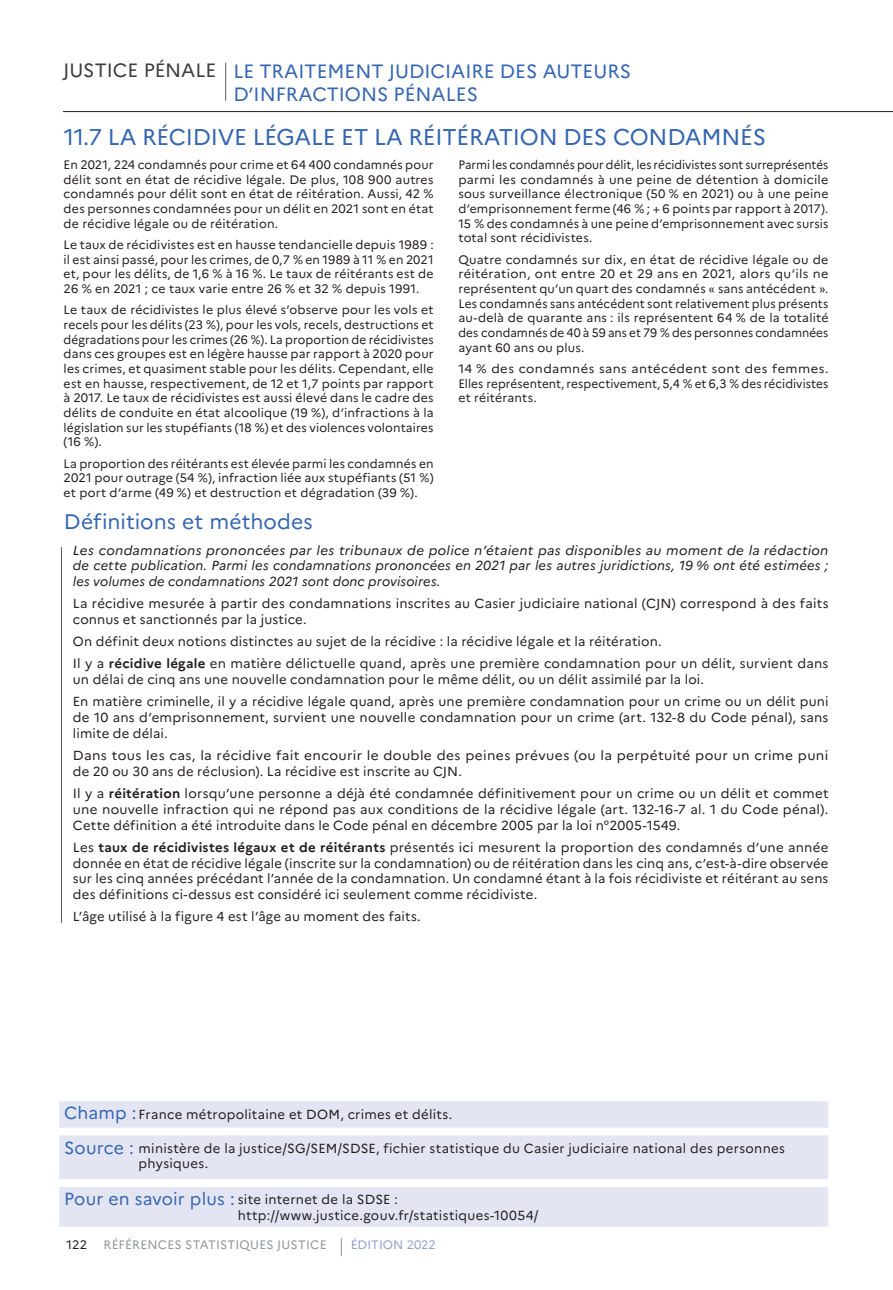
<style>
.page{position:relative;width:893px;height:1290px;background:#fff}
.page>*{position:absolute;margin:0;border:0;box-sizing:border-box;transform-origin:0 0}
.t1{font:22.75px "Marianne";letter-spacing:-.01em;color:#3566b1}
.t2{font:21px "Marianne";letter-spacing:.005em;color:#3566b1}
.t3{font:19.25px/23.1px "Marianne";color:#3566b1}
.t4{font:13.12px/15.8px "Marianne";letter-spacing:.015em;color:#231f20}
.t5{font:italic 13.12px/15.8px "Marianne";letter-spacing:.01em;color:#231f20;text-align:justify;scale:1.04 1}
.t6{font:13.12px/15.8px "Marianne";letter-spacing:.015em;color:#231f20;scale:1.04 1}
.t7{font:12.25px/14.7px "Marianne";letter-spacing:.015em;color:#231f20;text-align:justify}
.t8{font:12.25px/14.7px "Marianne";letter-spacing:.015em;color:#231f20;text-align:justify;scale:.95 1}
.t9{font:12.25px/14.7px "Marianne";letter-spacing:.015em;color:#231f20;text-align:justify;scale:1.05 1}
.t10{font:12.25px "Marianne";letter-spacing:.015em;color:#939598}
.t11{font:12.25px "Marianne";color:#94a2d1}
.s1{color:#3e3e3f}
.s2{font-weight:700}
.s3{font-size:17.5px;color:#3566b1}
</style>
<div class="page">
<hr style="left:63px;top:111px;width:830px;height:1px;background:#231f20">
<svg style="left:341px;top:1238px;width:1px;height:18px"></svg>
<hr style="left:225px;top:63px;width:1px;height:38px;background:#57585a">
<hr style="left:61px;top:547px;width:1px;height:376px;background:#57585a">
<div style="left:59px;top:1101px;width:769px;height:26px;background:#e3e5f3"></div>
<div style="left:59px;top:1135px;width:769px;height:44px;background:#e3e5f3"></div>
<div style="left:59px;top:1187px;width:769px;height:40px;background:#e3e5f3"></div>
<h3 class="t3" style="left:233px;top:59px;width:399px;text-indent:-170px"><span class="s1">JUSTICE PÉNALE</span> LE TRAITEMENT JUDICIAIRE DES AUTEURS<br>D’INFRACTIONS PÉNALES</h3>
<h1 class="t1" style="left:64px;top:123px;width:704px">11.7 LA RÉCIDIVE LÉGALE ET LA RÉITÉRATION DES CONDAMNÉS</h1>
<p class="t7" style="left:64px;top:157px;width:372px">En 2021, 224 condamnés pour crime et 64 400 condamnés pour délit sont en état de récidive légale. De plus, 108 900 autres condamnés pour délit sont en état de réitération. Aussi, 42 % des personnes condamnées pour un délit en 2021 sont en état de récidive légale ou de réitération.</p>
<p class="t7" style="left:64px;top:237px;width:372px">Le taux de récidivistes est en hausse tendancielle depuis 1989 : il est ainsi passé, pour les crimes, de 0,7 % en 1989 à 11 % en 2021 et, pour les délits, de 1,6 % à 16 %. Le taux de réitérants est de 26 % en 2021 ; ce taux varie entre 26 % et 32 % depuis 1991.</p>
<p class="t7" style="left:64px;top:302px;width:372px">Le taux de récidivistes le plus élevé s’observe pour les vols et recels pour les délits (23 %), pour les vols, recels, destructions et dégradations pour les crimes (26 %). La proportion de récidivistes dans ces groupes est en légère hausse par rapport à 2020 pour les crimes, et quasiment stable pour les délits. Cependant, elle est en hausse, respectivement, de 12 et 1,7 points par rapport à 2017. Le taux de récidivistes est aussi élevé dans le cadre des délits de conduite en état alcoolique (19 %), d’infractions à la législation sur les stupéfiants (18 %) et des violences volontaires (16 %).</p>
<p class="t7" style="left:64px;top:456px;width:372px">La proportion des réitérants est élevée parmi les condamnés en 2021 pour outrage (54 %), infraction liée aux stupéfiants (51 %) et port d’arme (49 %) et destruction et dégradation (39 %).</p>
<h2 class="t2" style="left:64px;top:508px;width:250px">Définitions et méthodes</h2>
<p class="t8" style="left:458px;top:157px;width:391px">Parmi les condamnés pour délit, les récidivistes sont surreprésentés parmi les condamnés à une peine de détention à domicile sous surveillance électronique (50 % en 2021) ou à une peine d’emprisonnement ferme (46 % ; + 6 points par rapport à 2017).<br>15 % des condamnés à une peine d’emprisonnement avec sursis total sont récidivistes.</p>
<p class="t7" style="left:458px;top:252px;width:372px">Quatre condamnés sur dix, en état de récidive légale ou de réitération, ont entre 20 et 29 ans en 2021, alors qu’ils ne représentent qu’un quart des condamnés « sans antécédent ».<br>Les condamnés sans antécédent sont relativement plus présents au-delà de quarante ans : ils représentent 64 % de la totalité des condamnés de 40 à 59 ans et 79 % des personnes condamnées ayant 60 ans ou plus.</p>
<p class="t9" style="left:458px;top:361px;width:354px">14 % des condamnés sans antécédent sont des femmes.<br>Elles représentent, respectivement, 5,4 % et 6,3 % des récidivistes et réitérants.</p>
<p class="t5" style="left:73px;top:542px;width:728px">Les condamnations prononcées par les tribunaux de police n’étaient pas disponibles au moment de la rédaction de cette publication. Parmi les condamnations prononcées en 2021 par les autres juridictions, 19 % ont été estimées ; les volumes de condamnations 2021 sont donc provisoires.</p>
<p class="t4" style="left:73px;top:596px;width:757px">La récidive mesurée à partir des condamnations inscrites au Casier judiciaire national (CJN) correspond à des faits connus et sanctionnés par la justice.</p>
<p class="t4" style="left:73px;top:630px;width:757px;line-height:22.2px">On définit deux notions distinctes au sujet de la récidive : la récidive légale et la réitération.<br>Il y a <span class="s2">récidive légale</span> en matière délictuelle quand, après une première condamnation pour un délit, survient dans</p>
<p class="t4" style="left:73px;top:668px;width:757px;line-height:22.2px">un délai de cinq ans une nouvelle condamnation pour le même délit, ou un délit assimilé par la loi.<br>En matière criminelle, il y a récidive légale quand, après une première condamnation pour un crime ou un délit puni</p>
<p class="t4" style="left:73px;top:709px;width:757px">de 10 ans d’emprisonnement, survient une nouvelle condamnation pour un crime (art. 132-8 du Code pénal), sans limite de délai.</p>
<p class="t6" style="left:73px;top:747px;width:728px">Dans tous les cas, la récidive fait encourir le double des peines prévues (ou la perpétuité pour un crime puni de 20 ou 30 ans de réclusion). La récidive est inscrite au CJN.</p>
<p class="t4" style="left:73px;top:785px;width:757px;text-align:justify">Il y a <span class="s2">réitération</span> lorsqu’une personne a déjà été condamnée définitivement pour un crime ou un délit et commet une nouvelle infraction qui ne répond pas aux conditions de la récidive légale (art. 132-16-7 al. 1 du Code pénal).<br>Cette définition a été introduite dans le Code pénal en décembre 2005 par la loi n°2005-1549.</p>
<p class="t4" style="left:73px;top:839px;width:757px;text-align:justify">Les <span class="s2">taux de récidivistes légaux et de réitérants</span> présentés ici mesurent la proportion des condamnés d’une année donnée en état de récidive légale (inscrite sur la condamnation) ou de réitération dans les cinq ans, c’est-à-dire observée sur les cinq années précédant l’année de la condamnation. Un condamné étant à la fois récidiviste et réitérant au sens des définitions ci-dessus est considéré ici seulement comme récidiviste.</p>
<p class="t4" style="left:73px;top:908px;width:349px">L’âge utilisé à la figure 4 est l’âge au moment des faits.</p>
<p class="t4" style="left:64px;top:1106px;width:390px"><span class="s3">Champ :</span> France métropolitaine et DOM, crimes et délits.</p>
<p class="t4" style="left:139px;top:1140px;width:648px;text-indent:-74px"><span class="s3">Source :</span> ministère de la justice/SG/SEM/SDSE, fichier statistique du Casier judiciaire national des personnes physiques.</p>
<p class="t4" style="left:238px;top:1192px;width:302px;text-indent:-174px"><span class="s3">Pour en savoir plus :</span> site internet de la SDSE : http://www.justice.gouv.fr/statistiques-10054/</p>
<p class="t7" style="left:66px;top:1237px;width:22px">122</p>
<p class="t10" style="left:104px;top:1237px;width:225px">RÉFÉRENCES STATISTIQUES JUSTICE</p>
<p class="t11" style="left:351px;top:1237px;width:87px">ÉDITION 2022</p>
</div>
